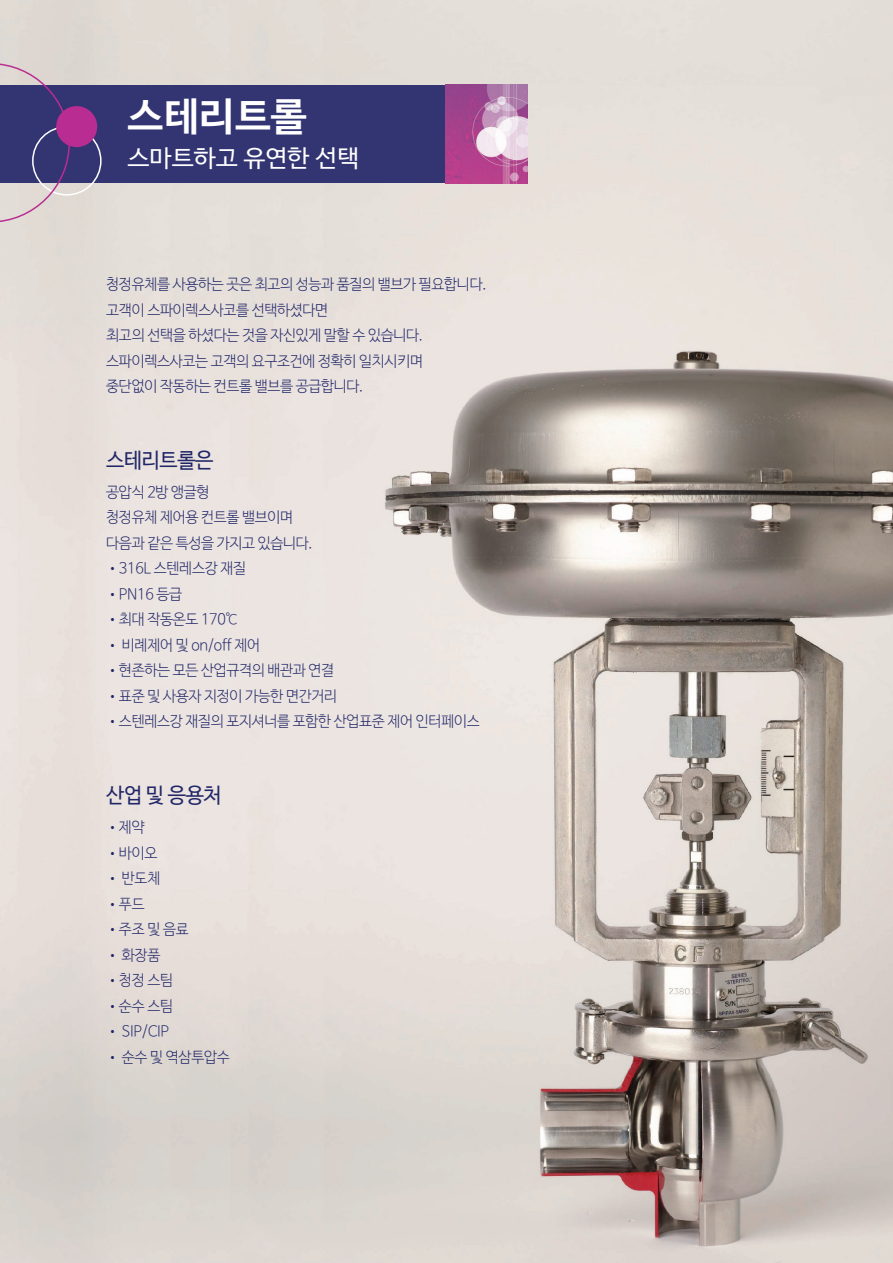
<style>
.page{position:relative;width:893px;height:1263px;background:#fff}
.page>*{position:absolute;margin:0;border:0;box-sizing:border-box;transform-origin:0 0}
.t1{font:39px "Nanum Barun Gothic OTF Bold";color:#fff}
.t2{font:24px "Nanum Barun Gothic OTF";color:#fff}
.t3{font:21px "Nanum Barun Gothic OTF";letter-spacing:-.02em;color:#212668}
.t4{font:15px/25.5px "Nanum Barun Gothic OTF Light";letter-spacing:-.02em;color:#212668}
</style>
<div class="page">
<img style="left:0;top:0;width:893px;height:1263px">
<div style="left:0;top:85px;width:446px;height:98px;background:#333573"></div>
<img style="left:446px;top:85px;width:82px;height:99px">
<div style="left:56px;top:106px;width:41px;height:41px;background:#b92d92;border-radius:50%"></div>
<svg style="left:0;top:63px;width:70px;height:160px"></svg>
<h1 class="t1" style="left:128px;top:96px;width:181px">스테리트롤</h1>
<h2 class="t2" style="left:128px;top:146px;width:233px">스마트하고 유연한 선택</h2>
<p class="t4" style="left:106px;top:272px;width:382px">청정유체를 사용하는 곳은 최고의 성능과 품질의 밸브가 필요합니다. 고객이 스파이렉스사코를 선택하셨다면<br>최고의 선택을 하셨다는 것을 자신있게 말할 수 있습니다. 스파이렉스사코는 고객의 요구조건에 정확히 일치시키며<br>중단없이 작동하는 컨트롤 밸브를 공급합니다.</p>
<h3 class="t3" style="left:106px;top:449px;width:108px">스테리트롤은</h3>
<p class="t4" style="left:106px;top:480px;width:208px">공압식 2방 앵글형<br>청정유체 제어용 컨트롤 밸브이며 다음과 같은 특성을 가지고 있습니다.</p>
<p class="t4" style="left:106px;top:556px;width:141px">•316L 스텐레스강 재질</p>
<p class="t4" style="left:106px;top:582px;width:77px">•PN16 등급</p>
<p class="t4" style="left:106px;top:607px;width:134px">•최대 작동온도 170℃</p>
<p class="t4" style="left:106px;top:633px;width:155px">• 비례제어 및 on/off 제어</p>
<p class="t4" style="left:106px;top:658px;width:229px">•현존하는 모든 산업규격의 배관과 연결</p>
<p class="t4" style="left:106px;top:684px;width:232px">•표준 및 사용자 지정이 가능한 면간거리</p>
<p class="t4" style="left:106px;top:709px;width:375px">•스텐레스강 재질의 포지셔너를 포함한 산업표준 제어 인터페이스</p>
<h3 class="t3" style="left:106px;top:784px;width:117px">산업 및 응용처</h3>
<p class="t4" style="left:106px;top:815px;width:40px">•제약</p>
<p class="t4" style="left:106px;top:841px;width:53px">•바이오</p>
<p class="t4" style="left:106px;top:866px;width:56px">• 반도체</p>
<p class="t4" style="left:106px;top:892px;width:40px">•푸드</p>
<p class="t4" style="left:106px;top:917px;width:84px">•주조 및 음료</p>
<p class="t4" style="left:106px;top:943px;width:56px">• 화장품</p>
<p class="t4" style="left:106px;top:968px;width:68px">•청정 스팀</p>
<p class="t4" style="left:106px;top:994px;width:68px">•순수 스팀</p>
<p class="t4" style="left:106px;top:1019px;width:64px">• SIP/CIP</p>
<p class="t4" style="left:106px;top:1045px;width:125px">• 순수 및 역삼투압수</p>
</div>
